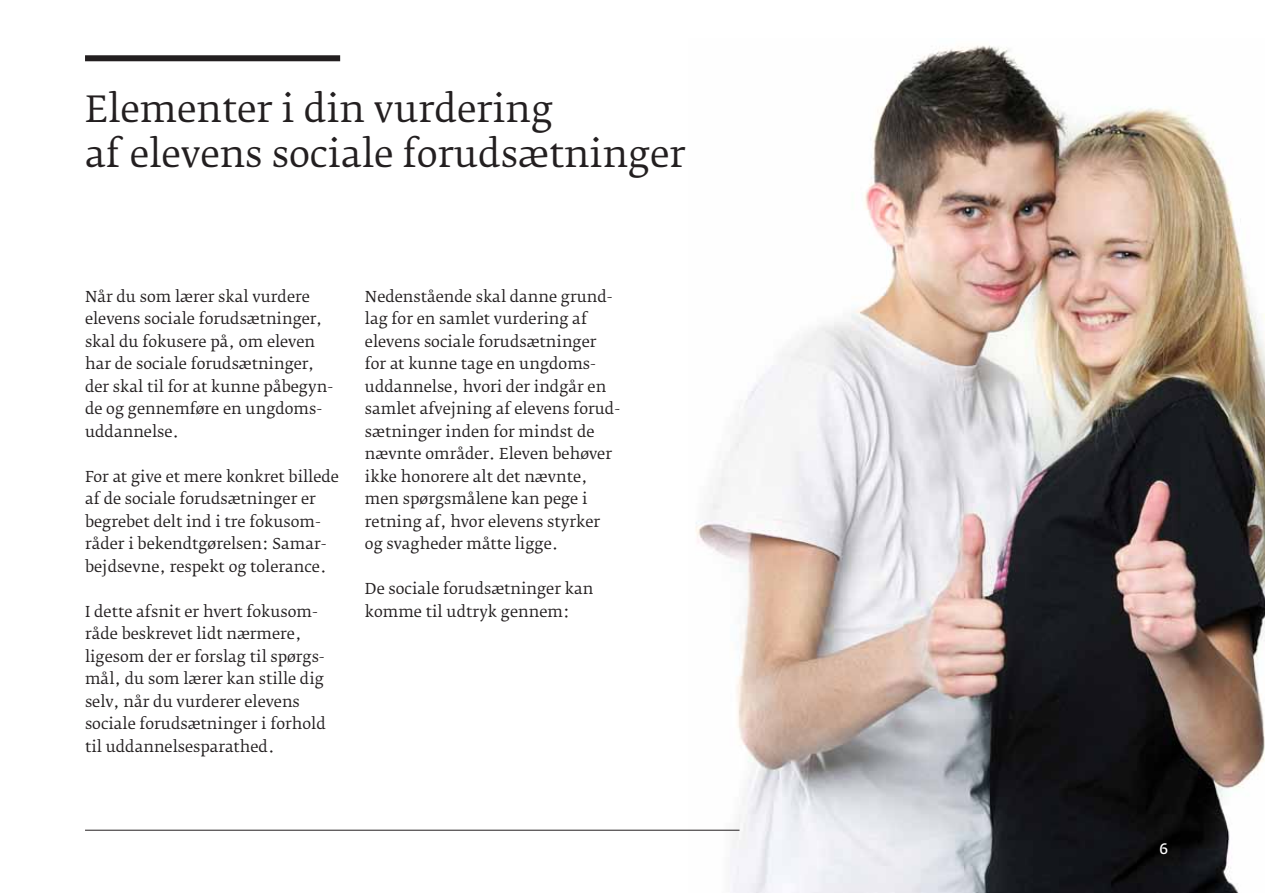
<style>
.page{position:relative;width:1265px;height:893px;background:#fff}
.page>*{position:absolute;margin:0;border:0;box-sizing:border-box;transform-origin:0 0}
.t1{font:36px/45px "Fedra Serif B Std";color:#231f20}
.t2{font:15px/22.5px "Fedra Serif B Std";color:#231f20}
.t3{font:600 15px "Fedra Sans Std";color:#fff}
</style>
<div class="page">
<div style="left:85px;top:55px;width:255px;height:6px;background:#231f20"></div>
<img style="left:688px;top:45px;width:577px;height:848px">
<hr style="left:85px;top:830px;width:654px;height:1px;background:#231f20">
<h1 class="t1" style="left:85px;top:87px;width:602px">Elementer i din vurdering<br>af elevens sociale forudsætninger</h1>
<p class="t2" style="left:85px;top:285px;width:250px">Når du som lærer skal vurdere elevens sociale forudsætninger, skal du fokusere på, om eleven har de sociale forudsætninger, der skal til for at kunne påbegyn&shy;de og gennemføre en ungdoms&shy;uddannelse.</p>
<p class="t2" style="left:85px;top:465px;width:255px">For at give et mere konkret billede af de sociale forudsætninger er begrebet delt ind i tre fokusom&shy;råder i bekendtgørelsen: Samar&shy;bejdsevne, respekt og tolerance.</p>
<p class="t2" style="left:85px;top:600px;width:242px">I dette afsnit er hvert fokusom&shy;råde beskrevet lidt nærmere, ligesom der er forslag til spørgs&shy;mål, du som lærer kan stille dig selv, når du vurderer elevens sociale forudsætninger i forhold til uddannelsesparathed.</p>
<p class="t2" style="left:365px;top:285px;width:257px">Nedenstående skal danne grund&shy;lag for en samlet vurdering af elevens sociale forudsætninger for at kunne tage en ungdoms&shy;uddannelse, hvori der indgår en samlet afvejning af elevens forud&shy;sætninger inden for mindst de nævnte områder. Eleven behøver ikke honorere alt det nævnte, men spørgsmålene kan pege i retning af, hvor elevens styrker og svagheder måtte ligge.</p>
<p class="t2" style="left:365px;top:578px;width:230px">De sociale forudsætninger kan komme til udtryk gennem:</p>
<p class="t3" style="left:1159px;top:840px;width:10px">6</p>
</div>
